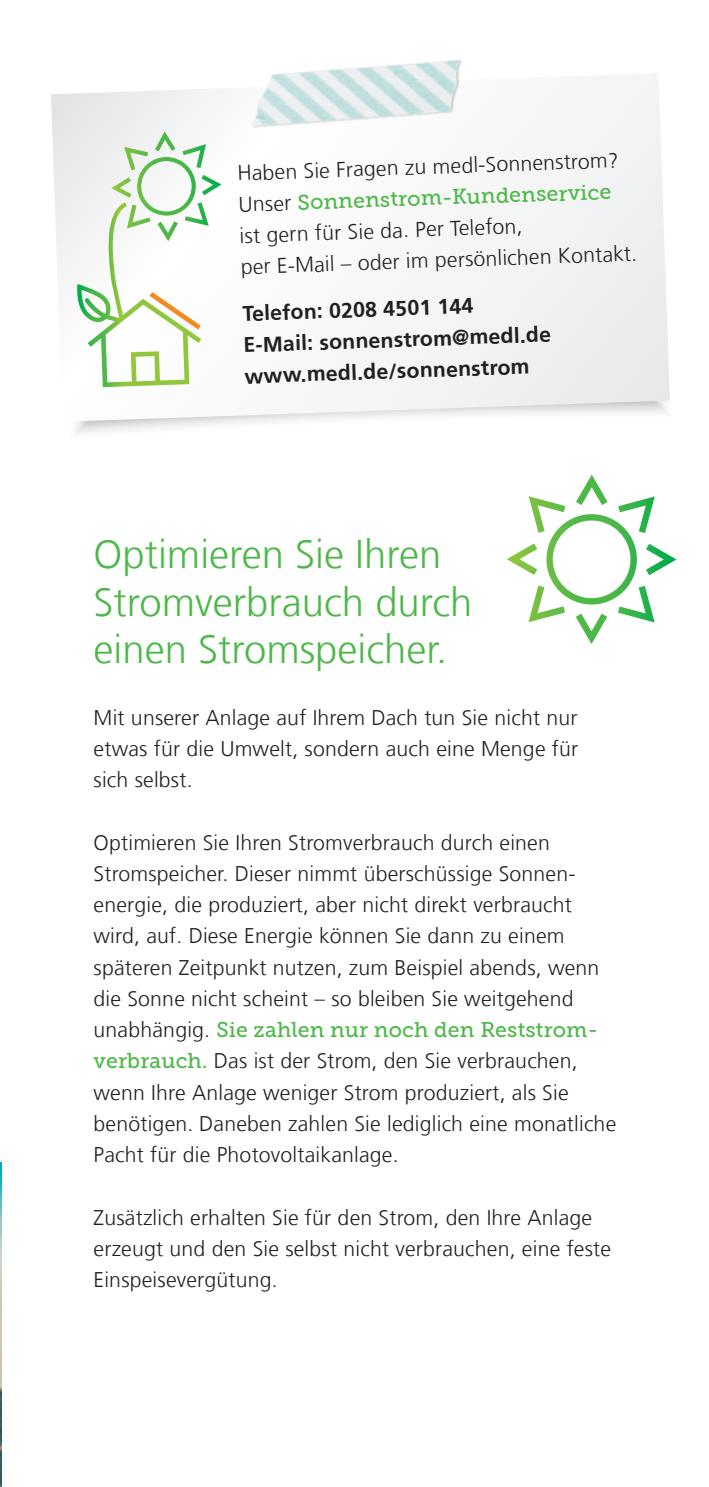
<style>
.page{position:relative;width:709px;height:1487px;background:#fff}
.page>*{position:absolute;margin:0;border:0;box-sizing:border-box;transform-origin:0 0}
.t1{font:300 40px/47.5px "Frutiger LT Com";color:#4cb848}
.t2{font:300 21.25px/31.2px "Frutiger LT Com";letter-spacing:.01em;color:#231f20}
.t3{font:21.25px "Museo Slab 500";letter-spacing:.01em;color:#4cb848}
.t4{font:700 21.25px/31.2px "Frutiger LT";color:#231f20}
.s1{font-family:"Frutiger LT Com";font-weight:300;color:#231f20}
.s2{font-family:"Museo Slab 500";font-weight:400;color:#4cb848}
</style>
<div class="page">
<img style="left:0;top:1162px;width:1px;height:324px">
<svg style="left:507px;top:475px;width:169px;height:169px"></svg>
<svg style="left:51px;top:74px;width:609px;height:217px"></svg>
<img style="left:241px;top:60px;width:227px;height:71px">
<svg style="left:67px;top:131px;width:603px;height:303px"></svg>
<p class="t2" style="left:237px;top:158px;width:382px;rotate:-2deg">Haben Sie Fragen zu medl-Sonnenstrom?</p>
<p class="t3" style="left:238px;top:193px;width:374px;rotate:-2deg"><span class="s1">Unser</span> Sonnenstrom-Kundenservice</p>
<p class="t2" style="left:239px;top:220px;width:398px;rotate:-2deg">ist gern für Sie da. Per Telefon,<br>per E-Mail – oder im persönlichen Kontakt.</p>
<p class="t4" style="left:242px;top:298px;width:309px;rotate:-2deg">Telefon: 0208 4501 144<br>E-Mail: sonnenstrom@medl.de www.medl.de/sonnenstrom</p>
<h1 class="t1" style="left:93px;top:531px;width:380px">Optimieren Sie Ihren<br>Stromverbrauch durch einen Stromspeicher.</h1>
<p class="t2" style="left:93px;top:702px;width:486px;text-align:justify">Mit unserer Anlage auf Ihrem Dach tun Sie nicht nur etwas für die Umwelt, sondern auch eine Menge für sich selbst.</p>
<p class="t2" style="left:93px;top:827px;width:507px">Optimieren Sie Ihren Stromverbrauch durch einen Stromspeicher. Dieser nimmt überschüssige Sonnen&shy;energie, die produziert, aber nicht direkt verbraucht wird, auf. Diese Energie können Sie dann zu einem späteren Zeitpunkt nutzen, zum Beispiel abends, wenn die Sonne nicht scheint – so bleiben Sie weitgehend</p>
<p class="t3" style="left:93px;top:1018px;width:501px"><span class="s1">unabhängig.</span> Sie zahlen nur noch den Reststrom-</p>
<p class="t2" style="left:93px;top:1046px;width:524px"><span class="s2">verbrauch.</span> Das ist der Strom, den Sie verbrauchen, wenn Ihre Anlage weniger Strom produziert, als Sie benötigen. Daneben zahlen Sie lediglich eine monatliche Pacht für die Photovoltaikanlage.</p>
<p class="t2" style="left:93px;top:1202px;width:519px">Zusätzlich erhalten Sie für den Strom, den Ihre Anlage erzeugt und den Sie selbst nicht verbrauchen, eine feste<br>Einspeisevergütung.</p>
</div>
